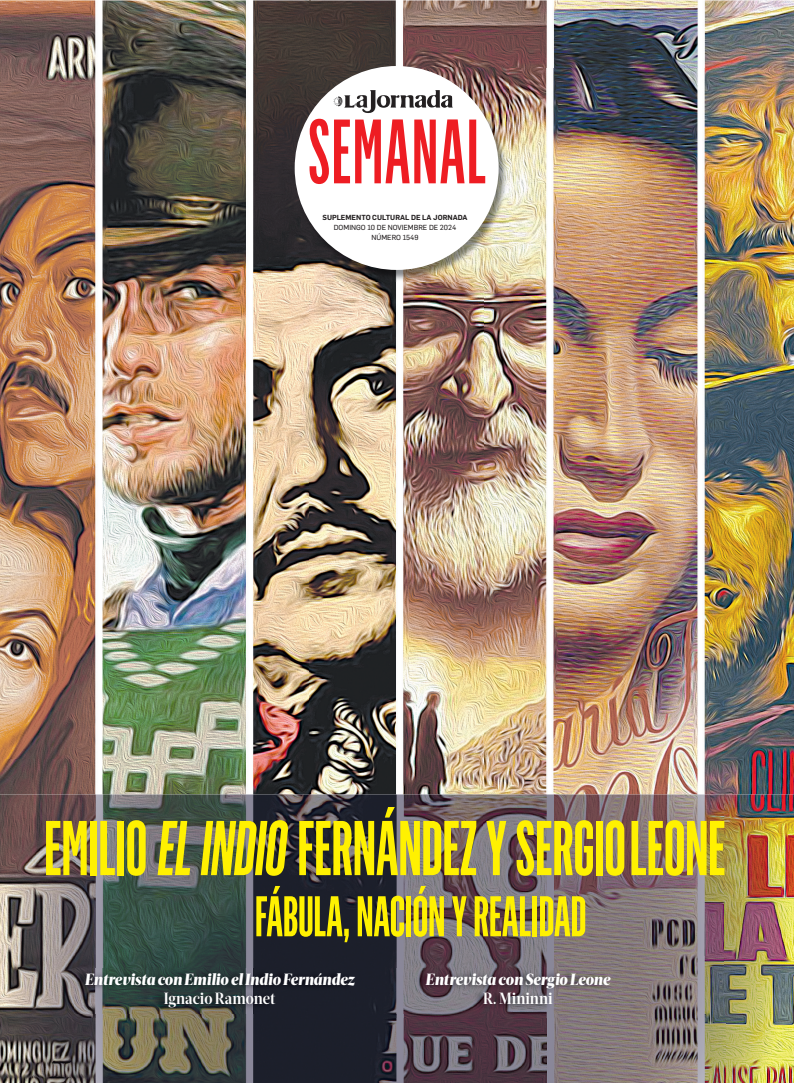
<style>
.page{position:relative;width:794px;height:1083px;background:#fff}
.page>*{position:absolute;margin:0;border:0;box-sizing:border-box;transform-origin:0 0}
.t1{font:500 89.4px "Flama Ultracond";letter-spacing:.015em;color:#ee1d23;scale:.9 1}
.t2{font:600 76px "Flama Ultracond";letter-spacing:-.005em;color:#fff101;scale:.9 1}
.t3{font:600 56.2px "Flama Ultracond";letter-spacing:-.005em;color:#fff101;scale:.9 1}
.t4{font:italic 900 16.2px "Acta Headline";color:#fff;scale:.9 1}
.t5{font:700 16.2px "Acta Headline";color:#fff;scale:.9 1}
.t6{font:7.2px/9.6px "Flama Basic";color:#231f20;text-align:center}
.t7{font:600 7.2px "Flama";color:#231f20}
</style>
<div class="page">
<img style="left:0;top:0;width:310px;height:794px">
<img style="left:310px;top:0;width:484px;height:69px">
<img style="left:484px;top:69px;width:310px;height:725px">
<img style="left:310px;top:281px;width:174px;height:513px">
<img style="left:294px;top:67px;width:214px;height:214px">
<div style="left:295px;top:66px;width:203px;height:204px;background:#fff;border-radius:50%"></div>
<img style="left:356px;top:90px;width:84px;height:23px">
<img style="left:0;top:794px;width:794px;height:289px">
<img style="left:75px;top:968px;width:535px;height:46px">
<h1 class="t1" style="left:308px;top:119px;width:200px">SEMANAL</h1>
<p class="t7" style="left:322px;top:215px;width:147px">SUPLEMENTO CULTURAL DE LA JORNADA</p>
<p class="t6" style="left:334px;top:223px;width:124px">DOMINGO 10 DE NOVIEMBRE DE 2024<br>NÚMERO 1549</p>
<h2 class="t2" style="left:44px;top:821px;width:758px">EMILIO EL INDIOFERNÁNDEZ Y SERGIO LEONE</h2>
<h3 class="t3" style="left:255px;top:896px;width:370px">FÁBULA, NACIÓN Y REALIDAD</h3>
<p class="t4" style="left:85px;top:973px;width:301px">Entrevista con Emilio el Indio Fernández</p>
<p class="t5" style="left:164px;top:992px;width:126px">Ignacio Ramonet</p>
<p class="t4" style="left:426px;top:973px;width:206px">Entrevista con Sergio Leone</p>
<p class="t5" style="left:483px;top:992px;width:79px">R. Mininni</p>
</div>
